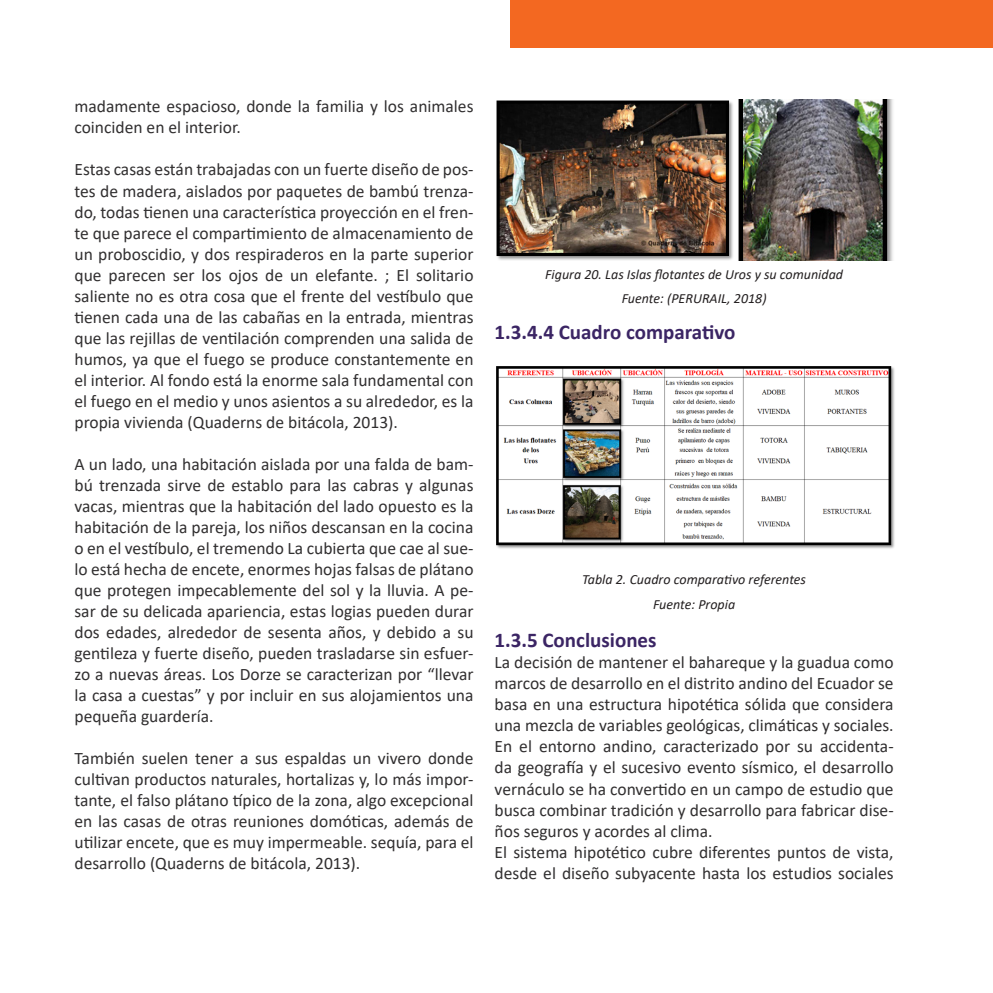
<style>
.page{position:relative;width:993px;height:993px;background:#fff}
.page>*{position:absolute;margin:0;border:0;box-sizing:border-box;transform-origin:0 0}
.Estilo_de_párrafo_2{font:700 21px "Calibri";color:#3b2564}
.Estilo_de_párrafo_2-2{font:17.5px/21px "Calibri";color:#312f30;text-align:justify}
.No_Spacing{font:italic 14px "Calibri";color:#231f20}
</style>
<div class="page">
<div style="left:510px;top:0;width:482px;height:48px;background:#f36821"></div>
<img style="left:496px;top:99px;width:397px;height:161px">
<img style="left:496px;top:366px;width:399px;height:183px">
<p class="Estilo_de_párrafo_2-2" style="left:74px;top:96px;width:400px">madamente espacioso, donde la familia y los animales coinciden en el interior.</p>
<p class="Estilo_de_párrafo_2-2" style="left:74px;top:159px;width:400px">Estas casas están trabajadas con un fuerte diseño de pos&shy;tes de madera, aislados por paquetes de bambú trenza&shy;do, todas tienen una característica proyección en el fren&shy;te que parece el compartimiento de almacenamiento de un proboscidio, y dos respiraderos en la parte superior que parecen ser los ojos de un elefante. ; El solitario saliente no es otra cosa que el frente del vestíbulo que tienen cada una de las cabañas en la entrada, mientras que las rejillas de ventilación comprenden una salida de humos, ya que el fuego se produce constantemente en el interior. Al fondo está la enorme sala fundamental con el fuego en el medio y unos asientos a su alrededor, es la propia vivienda (Quaderns de bitácola, 2013).</p>
<p class="Estilo_de_párrafo_2-2" style="left:74px;top:453px;width:400px">A un lado, una habitación aislada por una falda de bam&shy;bú trenzada sirve de establo para las cabras y algunas vacas, mientras que la habitación del lado opuesto es la habitación de la pareja, los niños descansan en la cocina o en el vestíbulo, el tremendo La cubierta que cae al sue&shy;lo está hecha de encete, enormes hojas falsas de plátano que protegen impecablemente del sol y la lluvia. A pe&shy;sar de su delicada apariencia, estas logias pueden durar dos edades, alrededor de sesenta años, y debido a su gentileza y fuerte diseño, pueden trasladarse sin esfuer&shy;zo a nuevas áreas. Los Dorze se caracterizan por “llevar la casa a cuestas” y por incluir en sus alojamientos una pequeña guardería.</p>
<p class="Estilo_de_párrafo_2-2" style="left:74px;top:747px;width:400px">También suelen tener a sus espaldas un vivero donde cultivan productos naturales, hortalizas y, lo más impor&shy;tante, el falso plátano típico de la zona, algo excepcional en las casas de otras reuniones domóticas, además de utilizar encete, que es muy impermeable. sequía, para el desarrollo (Quaderns de bitácola, 2013).</p>
<p class="No_Spacing" style="left:545px;top:264px;width:299px">Figura 20. Las Islas flotantes de Uros y su comunidad</p>
<p class="No_Spacing" style="left:621px;top:289px;width:146px">Fuente: (PERURAIL, 2018)</p>
<p class="Estilo_de_párrafo_2" style="left:494px;top:317px;width:242px">1.3.4.4 Cuadro comparativo</p>
<p class="No_Spacing" style="left:582px;top:570px;width:225px">Tabla 2. Cuadro comparativo referentes</p>
<p class="No_Spacing" style="left:652px;top:594px;width:84px">Fuente: Propia</p>
<p class="Estilo_de_párrafo_2" style="left:494px;top:625px;width:163px">1.3.5 Conclusiones</p>
<p class="Estilo_de_párrafo_2-2" style="left:494px;top:651px;width:400px">La decisión de mantener el bahareque y la guadua como marcos de desarrollo en el distrito andino del Ecuador se basa en una estructura hipotética sólida que considera una mezcla de variables geológicas, climáticas y sociales.<br>En el entorno andino, caracterizado por su accidenta&shy;da geografía y el sucesivo evento sísmico, el desarrollo vernáculo se ha convertido en un campo de estudio que busca combinar tradición y desarrollo para fabricar dise&shy;ños seguros y acordes al clima.</p>
<p class="Estilo_de_párrafo_2-2" style="left:494px;top:840px;width:400px">El sistema hipotético cubre diferentes puntos de vista, desde el diseño subyacente hasta los estudios sociales</p>
</div>
